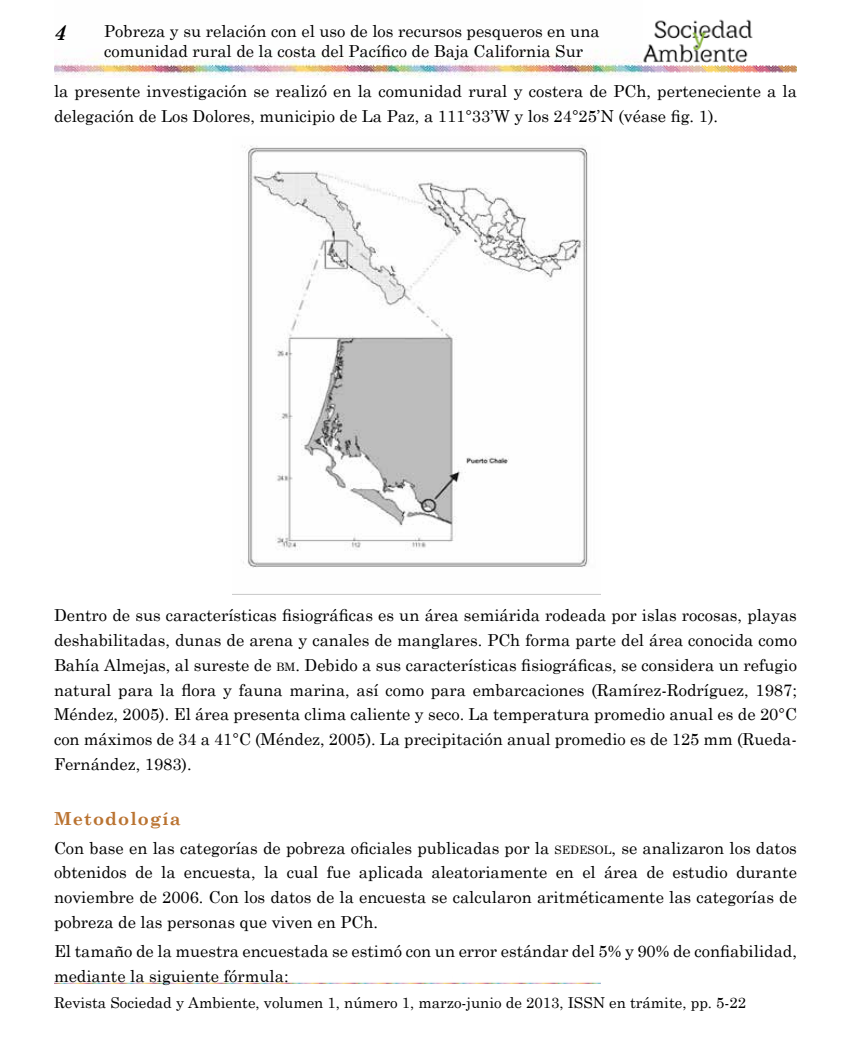
<style>
.page{position:relative;width:851px;height:1063px;background:#fff}
.page>*{position:absolute;margin:0;border:0;box-sizing:border-box;transform-origin:0 0}
.t1{font:italic 700 21px "Century Schoolbook";color:#000}
.t2{font:700 18px "Century Schoolbook";letter-spacing:.06em;color:#ba7331}
.t3{font:16.5px/24.8px "Century Schoolbook";color:#000}
.t4{font:15px "Century Schoolbook";color:#000}
.s1{font-size:11.55px}
</style>
<div class="page">
<img style="left:54px;top:58px;width:106px;height:20px">
<img style="left:642px;top:19px;width:154px;height:54px">
<img style="left:160px;top:50px;width:482px;height:28px">
<img style="left:54px;top:982px;width:67px;height:2px">
<img style="left:121px;top:982px;width:66px;height:2px">
<img style="left:187px;top:982px;width:67px;height:2px">
<img style="left:254px;top:982px;width:66px;height:2px">
<img style="left:320px;top:982px;width:66px;height:2px">
<img style="left:386px;top:982px;width:67px;height:2px">
<img style="left:453px;top:982px;width:66px;height:2px">
<img style="left:519px;top:982px;width:81px;height:2px">
<img style="left:243px;top:145px;width:346px;height:423px">
<p class="t1" style="left:54px;top:20px;width:14px">4</p>
<p class="t3" style="left:104px;top:21px;width:497px;line-height:19.8px">Pobreza y su relación con el uso de los recursos pesqueros en una comunidad rural de la costa del Pacífico de Baja California Sur</p>
<p class="t3" style="left:54px;top:79px;width:744px">la presente investigación se realizó en la comunidad rural y costera de PCh, perteneciente a la delegación de Los Dolores, municipio de La Paz, a 111 33’W y los 24 25’N (véase fig. 1).</p>
<p class="t3" style="left:54px;top:603px;width:744px;text-align:justify">Dentro de sus características fisiográficas es un área semiárida rodeada por islas rocosas, playas deshabilitadas, dunas de arena y canales de manglares. PCh forma parte del área conocida como Bahía Almejas, al sureste de <span class="s1">BM</span>. Debido a sus características fisiográficas, se considera un refugio natural para la flora y fauna marina, así como para embarcaciones (Ramírez-Rodríguez, 1987; Méndez, 2005). El área presenta clima caliente y seco. La temperatura promedio anual es de 20 C con máximos de 34 a 41 C (Méndez, 2005). La precipitación anual promedio es de 125 mm (Rueda-Fernández, 1983).</p>
<p class="t2" style="left:54px;top:807px;width:128px">Metodología</p>
<p class="t3" style="left:54px;top:835px;width:744px;text-align:justify">Con base en las categorías de pobreza oficiales publicadas por la <span class="s1">SEDESOL</span>, se analizaron los datos obtenidos de la encuesta, la cual fue aplicada aleatoriamente en el área de estudio durante noviembre de 2006. Con los datos de la encuesta se calcularon aritméticamente las categorías de pobreza de las personas que viven en PCh.</p>
<p class="t3" style="left:54px;top:938px;width:744px">El tamaño de la muestra encuestada se estimó con un error estándar del 5% y 90% de confiabilidad, mediante la siguiente fórmula:</p>
<p class="t4" style="left:54px;top:993px;width:693px">Revista Sociedad y Ambiente, volumen 1, número 1, marzo-junio de 2013, ISSN en trámite, pp. 5-22</p>
</div>
